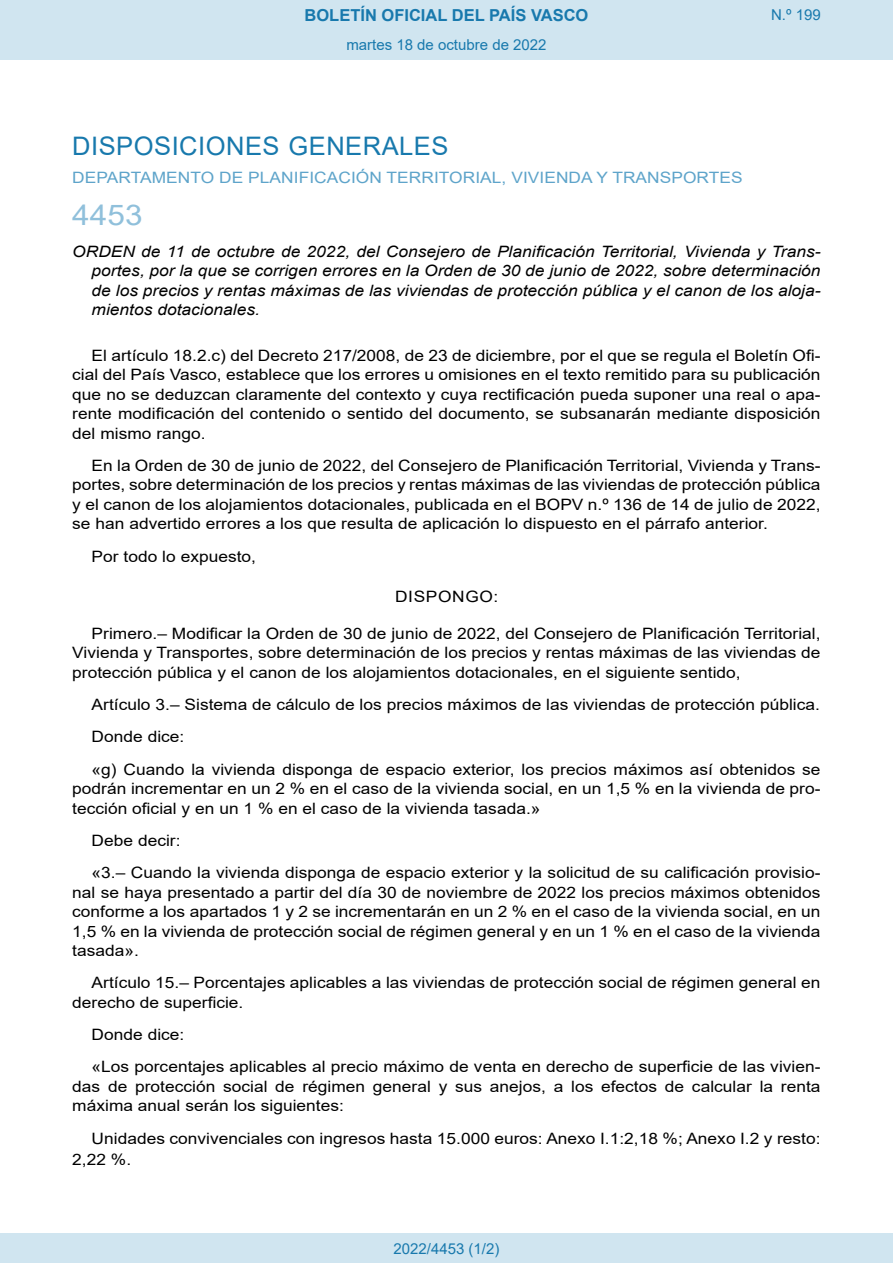
<style>
.page{position:relative;width:893px;height:1263px;background:#fff}
.page>*{position:absolute;margin:0;border:0;box-sizing:border-box;transform-origin:0 0}
.BOPVOrden{font:28.5px "Arial";color:#90c0db;scale:1.11 1}
.BOPVSeccion{font:25.5px "Arial";letter-spacing:.02em;color:#1879ad}
.t1{font:700 16.5px "Arial";color:#1879ad}
.BOPVDetalle{font:15.6px/19.5px "Arial";color:#000;text-align:justify;scale:1.11 1}
.BOPVTitulo{font:italic 15.6px/19.5px "Arial";color:#000;text-align:justify;scale:1.11 1}
.BOPVOrganismo{font:15.6px "Arial";letter-spacing:.005em;color:#5ea4ca;scale:1.11 1}
.BOPVClave{font:15.6px "Arial";letter-spacing:.035em;color:#000;scale:1.11 1}
.Paginacion_Centro{font:15px "Arial";color:#1879ad}
</style>
<div class="page">
<div style="left:0;top:0;width:893px;height:60px;background:#d0e5f0"></div>
<div style="left:0;top:1233px;width:893px;height:30px;background:#d0e5f0"></div>
<p class="t1" style="left:305px;top:3px;width:285px">BOLETÍN OFICIAL DEL PAÍS VASCO</p>
<p class="Paginacion_Centro" style="left:346px;top:35px;width:202px">martes 18 de octubre de 2022</p>
<p class="Paginacion_Centro" style="left:771px;top:5px;width:51px">N.º 199</p>
<p class="BOPVSeccion" style="left:72px;top:128px;width:378px">DISPOSICIONES GENERALES</p>
<p class="BOPVOrganismo" style="left:72px;top:167px;width:605px">DEPARTAMENTO DE PLANIFICACIÓN TERRITORIAL, VIVIENDA Y TRANSPORTES</p>
<p class="BOPVOrden" style="left:72px;top:195px;width:65px">4453</p>
<p class="BOPVTitulo" style="left:92px;top:242px;width:658px;text-indent:-19px">ORDEN de 11 de octubre de 2022, del Consejero de Planificación Territorial, Vivienda y Trans&shy;portes, por la que se corrigen errores en la Orden de 30 de junio de 2022, sobre determinación de los precios y rentas máximas de las viviendas de protección pública y el canon de los aloja&shy;mientos dotacionales.</p>
<p class="BOPVDetalle" style="left:72px;top:345px;width:676px;text-indent:19px">El artículo 18.2.c) del Decreto 217/2008, de 23 de diciembre, por el que se regula el Boletín Ofi&shy;cial del País Vasco, establece que los errores u omisiones en el texto remitido para su publicación que no se deduzcan claramente del contexto y cuya rectificación pueda suponer una real o apa&shy;rente modificación del contenido o sentido del documento, se subsanarán mediante disposición del mismo rango.</p>
<p class="BOPVDetalle" style="left:72px;top:455px;width:676px;text-indent:19px">En la Orden de 30 de junio de 2022, del Consejero de Planificación Territorial, Vivienda y Trans&shy;portes, sobre determinación de los precios y rentas máximas de las viviendas de protección pública y el canon de los alojamientos dotacionales, publicada en el BOPV n.º 136 de 14 de julio de 2022, se han advertido errores a los que resulta de aplicación lo dispuesto en el párrafo anterior.</p>
<p class="BOPVDetalle" style="left:92px;top:546px;width:150px">Por todo lo expuesto,</p>
<p class="BOPVClave" style="left:395px;top:586px;width:94px">DISPONGO:</p>
<p class="BOPVDetalle" style="left:72px;top:623px;width:676px;text-indent:19px">Primero.– Modificar la Orden de 30 de junio de 2022, del Consejero de Planificación Territorial, Vivienda y Transportes, sobre determinación de los precios y rentas máximas de las viviendas de protección pública y el canon de los alojamientos dotacionales, en el siguiente sentido,</p>
<p class="BOPVDetalle" style="left:92px;top:695px;width:658px">Artículo 3.– Sistema de cálculo de los precios máximos de las viviendas de protección pública.</p>
<p class="BOPVDetalle" style="left:92px;top:727px;width:85px">Donde dice:</p>
<p class="BOPVDetalle" style="left:72px;top:759px;width:676px;text-indent:19px">«g) Cuando la vivienda disponga de espacio exterior, los precios máximos así obtenidos se podrán incrementar en un 2 % en el caso de la vivienda social, en un 1,5 % en la vivienda de pro&shy;tección oficial y en un 1 % en el caso de la vivienda tasada.»</p>
<p class="BOPVDetalle" style="left:92px;top:830px;width:82px">Debe decir:</p>
<p class="BOPVDetalle" style="left:72px;top:863px;width:676px;text-indent:19px">«3.– Cuando la vivienda disponga de espacio exterior y la solicitud de su calificación provisio&shy;nal se haya presentado a partir del día 30 de noviembre de 2022 los precios máximos obtenidos conforme a los apartados 1 y 2 se incrementarán en un 2 % en el caso de la vivienda social, en un 1,5 % en la vivienda de protección social de régimen general y en un 1 % en el caso de la vivienda tasada».</p>
<p class="BOPVDetalle" style="left:72px;top:973px;width:676px;text-indent:19px">Artículo 15.– Porcentajes aplicables a las viviendas de protección social de régimen general en derecho de superficie.</p>
<p class="BOPVDetalle" style="left:92px;top:1025px;width:85px">Donde dice:</p>
<p class="BOPVDetalle" style="left:72px;top:1057px;width:676px;text-indent:19px">«Los porcentajes aplicables al precio máximo de venta en derecho de superficie de las vivien&shy;das de protección social de régimen general y sus anejos, a los efectos de calcular la renta máxima anual serán los siguientes:</p>
<p class="BOPVDetalle" style="left:72px;top:1127px;width:676px;line-height:21px;text-indent:19px">Unidades convivenciales con ingresos hasta 15.000 euros: Anexo I.1:2,18 %; Anexo I.2 y resto:<br>2,22 %.</p>
<p class="Paginacion_Centro" style="left:393px;top:1238px;width:107px">2022/4453 (1/2)</p>
</div>
